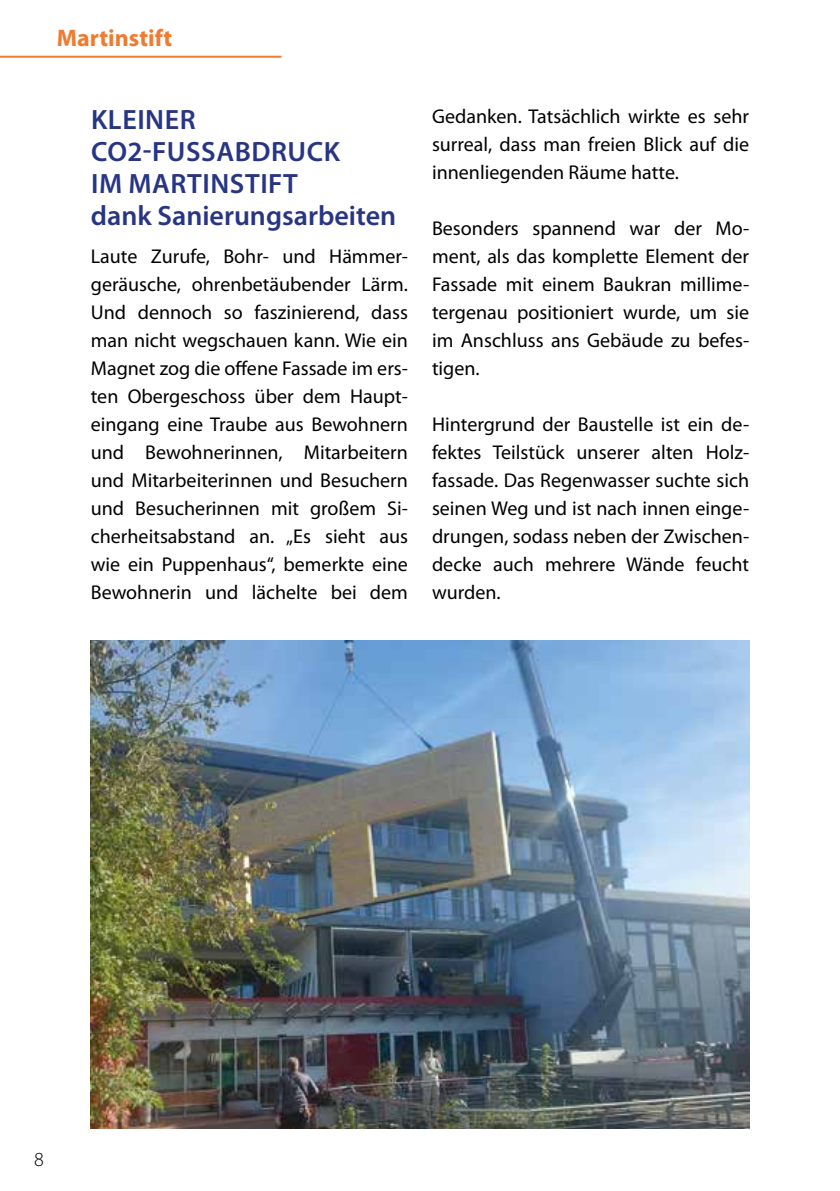
<style>
.page{position:relative;width:840px;height:1191px;background:#fff}
.page>*{position:absolute;margin:0;border:0;box-sizing:border-box;transform-origin:0 0}
.t1{font:600 28px/32px "Myriad Pro";letter-spacing:.02em;color:#283583}
.t2{font:700 24px "Myriad Pro";color:#ef7a30}
.t3{font:20px/28px "Myriad Pro";color:#000;text-align:justify}
.t4{font:300 20px "Myriad Pro";color:#000}
</style>
<div class="page">
<hr style="left:0;top:56px;width:281px;height:2px;background:#ef7a30">
<img style="left:91px;top:641px;width:657px;height:487px">
<p class="t2" style="left:57px;top:23px;width:117px">Martinstift</p>
<h1 class="t1" style="left:91px;top:103px;width:307px">KLEINER<br>CO2-FUSSABDRUCK<br>IM MARTINSTIFT<br>dank Sanierungsarbeiten</h1>
<p class="t3" style="left:91px;top:242px;width:318px">Laute Zurufe, Bohr- und Hämmer&shy;geräusche, ohrenbetäubender Lärm.<br>Und dennoch so faszinierend, dass man nicht wegschauen kann. Wie ein Magnet zog die offene Fassade im ers&shy;ten Obergeschoss über dem Haupt&shy;eingang eine Traube aus Bewohnern und Bewohnerinnen, Mitarbeitern und Mitarbeiterinnen und Besuchern und Besucherinnen mit großem Si&shy;cherheitsabstand an. „Es sieht aus wie ein Puppenhaus“, bemerkte eine Bewohnerin und lächelte bei dem</p>
<p class="t3" style="left:432px;top:102px;width:318px">Gedanken. Tatsächlich wirkte es sehr surreal, dass man freien Blick auf die innenliegenden Räume hatte.</p>
<p class="t3" style="left:432px;top:214px;width:318px">Besonders spannend war der Mo&shy;ment, als das komplette Element der Fassade mit einem Baukran millime&shy;tergenau positioniert wurde, um sie im Anschluss ans Gebäude zu befes&shy;tigen.</p>
<p class="t3" style="left:432px;top:410px;width:318px">Hintergrund der Baustelle ist ein de&shy;fektes Teilstück unserer alten Holz&shy;fassade. Das Regenwasser suchte sich seinen Weg und ist nach innen einge&shy;drungen, sodass neben der Zwischen&shy;decke auch mehrere Wände feucht wurden.</p>
<p class="t4" style="left:34px;top:1147px;width:11px">8</p>
</div>
